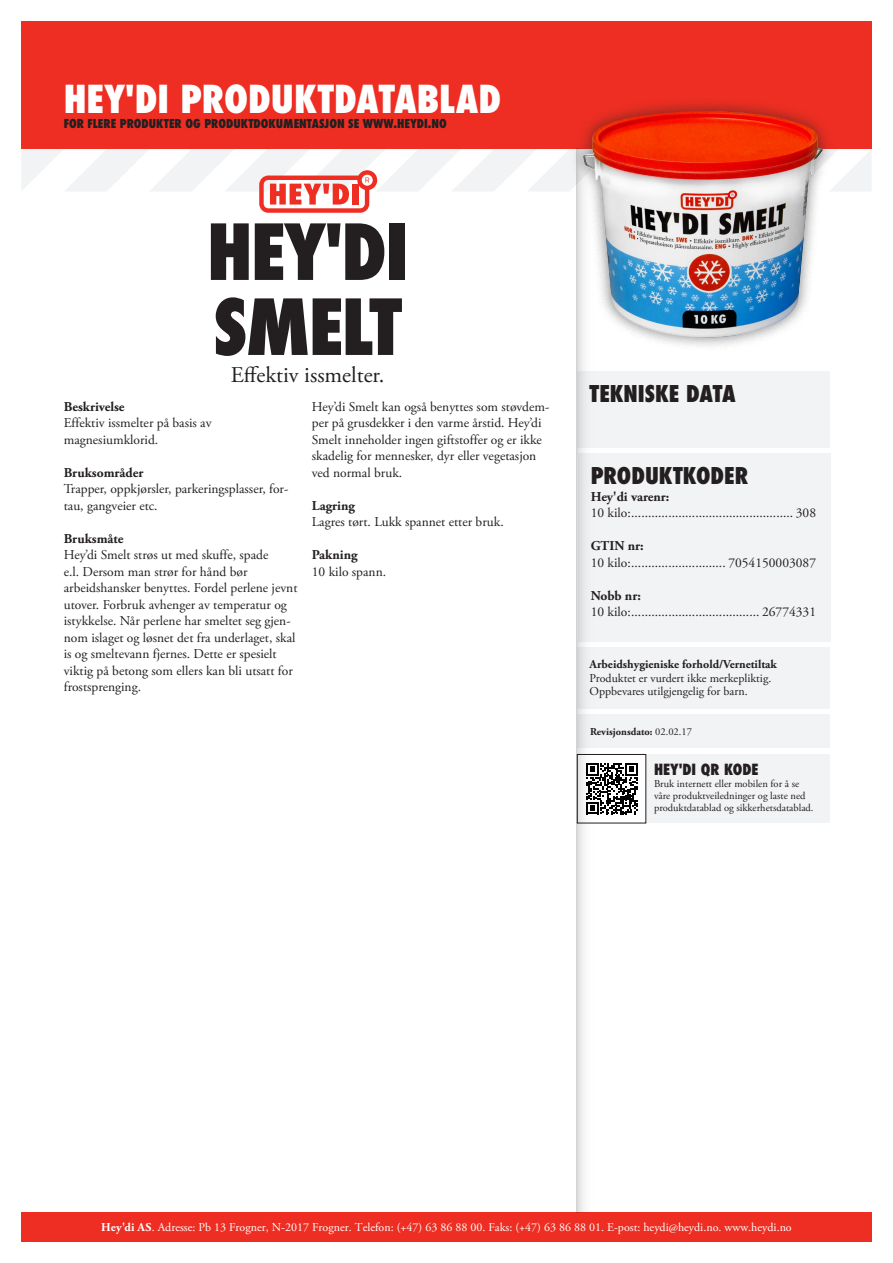
<style>
.page{position:relative;width:893px;height:1263px;background:#fff}
.page>*{position:absolute;margin:0;border:0;box-sizing:border-box;transform-origin:0 0}
.t1{font:800 condensed 75px/75px "Futura";letter-spacing:-.025em;color:#231f20}
.t2{font:800 condensed 37.5px "Futura";color:#fff}
.t3{font:800 condensed 22.5px "Futura";color:#231f20}
.t4{font:22.5px "Adobe Garamond Pro";color:#231f20}
.t5{font:800 condensed 15px "Futura";color:#231f20}
.t6{font:13.5px/16.5px "Adobe Garamond Pro";color:#231f20}
.t7{font:700 13.5px "Adobe Garamond Pro";color:#231f20}
.t8{font:12px "Adobe Garamond Pro";color:#fff}
.t9{font:12px "Adobe Garamond Pro";color:#231f20}
.t10{font:800 condensed 12px "Futura";color:#231f20}
.t11{font:700 12px "Adobe Garamond Pro";color:#231f20}
.t12{font:10.5px/12px "Adobe Garamond Pro";color:#231f20}
.t13{font:700 10.5px "Adobe Garamond Pro";color:#231f20}
.s1{font-weight:400}
.s2{font-weight:700}
</style>
<div class="page">
<div style="left:21px;top:21px;width:851px;height:128px;background:#ee2e22"></div>
<div style="left:21px;top:1212px;width:851px;height:30px;background:#ee2e22"></div>
<div style="left:577px;top:754px;width:69px;height:69px;border:1px solid #231f20"></div>
<div style="left:646px;top:754px;width:184px;height:69px;background:#f2f3f4"></div>
<svg style="left:598px;top:763px;width:39px;height:51px"></svg>
<div style="left:578px;top:453px;width:252px;height:188px;background:#f2f3f4"></div>
<div style="left:577px;top:647px;width:252px;height:61px;background:#f2f3f4"></div>
<div style="left:577px;top:371px;width:252px;height:76px;background:#f2f3f4"></div>
<svg style="left:22px;top:149px;width:849px;height:64px"></svg>
<div style="left:577px;top:715px;width:253px;height:33px;background:#f2f3f4"></div>
<div style="left:569px;top:97px;width:268px;height:255px;background:#231f20;opacity:.5"></div>
<img style="left:582px;top:111px;width:242px;height:231px">
<svg style="left:577px;top:149px;width:21px;height:1063px"></svg>
<h2 class="t2" style="left:64px;top:73px;width:439px">HEY'DI PRODUKTDATABLAD</h2>
<p class="t10" style="left:64px;top:115px;width:385px">FOR FLERE PRODUKTER OG PRODUKTDOKUMENTASJON SE WWW.HEYDI.NO</p>
<p class="t1" style="left:207px;top:215px;width:203px">HEY'DI<br>SMELT</p>
<p class="t4" style="left:231px;top:361px;width:155px">Effektiv issmelter.</p>
<p class="t7" style="left:64px;top:398px;width:62px">Beskrivelse</p>
<p class="t6" style="left:64px;top:415px;width:149px">Effektiv issmelter på basis av</p>
<p class="t6" style="left:64px;top:431px;width:96px">magnesiumklorid.</p>
<p class="t7" style="left:64px;top:464px;width:81px">Bruksområder</p>
<p class="t6" style="left:64px;top:481px;width:226px">Trapper, oppkjørsler, parkeringsplasser, for&shy;tau, gangveier etc.</p>
<p class="t7" style="left:64px;top:530px;width:61px">Bruksmåte</p>
<p class="t6" style="left:64px;top:547px;width:206px">Hey’di Smelt strøs ut med skuffe, spade</p>
<p class="t6" style="left:64px;top:563px;width:235px">e.l. Dersom man strør for hånd bør arbeidshansker benyttes. Fordel perlene jevnt utover. Forbruk avhenger av temperatur og istykkelse. Når perlene har smeltet seg gjen&shy;nom islaget og løsnet det fra underlaget, skal is og smeltevann fjernes. Dette er spesielt viktig på betong som ellers kan bli utsatt for frostsprenging.</p>
<p class="t6" style="left:312px;top:398px;width:239px">Hey’di Smelt kan også benyttes som støvdem&shy;per på grusdekker i den varme årstid. Hey’di Smelt inneholder ingen giftstoffer og er ikke skadelig for mennesker, dyr eller vegetasjon ved normal bruk.</p>
<p class="t7" style="left:312px;top:497px;width:45px">Lagring</p>
<p class="t6" style="left:312px;top:514px;width:193px">Lagres tørt. Lukk spannet etter bruk.</p>
<p class="t7" style="left:312px;top:547px;width:47px">Pakning</p>
<p class="t6" style="left:312px;top:563px;width:76px">10 kilo spann.</p>
<p class="t3" style="left:590px;top:379px;width:148px">TEKNISKE DATA</p>
<p class="t3" style="left:591px;top:461px;width:159px">PRODUKTKODER</p>
<p class="t7" style="left:591px;top:489px;width:80px">Hey'di varenr:</p>
<p class="t6" style="left:591px;top:505px;width:227px">10 kilo:................................................ 308</p>
<p class="t7" style="left:591px;top:538px;width:54px">GTIN nr:</p>
<p class="t6" style="left:591px;top:555px;width:227px">10 kilo:............................ 7054150003087</p>
<p class="t7" style="left:591px;top:588px;width:52px">Nobb nr:</p>
<p class="t6" style="left:591px;top:604px;width:227px">10 kilo:...................................... 26774331</p>
<p class="t11" style="left:590px;top:658px;width:189px">Arbeidshygieniske forhold/Vernetiltak</p>
<p class="t9" style="left:590px;top:671px;width:183px">Produktet er vurdert ikke merkepliktig.</p>
<p class="t9" style="left:590px;top:684px;width:160px">Oppbevares utilgjengelig for barn.</p>
<p class="t13" style="left:590px;top:725px;width:103px">Revisjonsdato: <span class="s1">02.02.17</span></p>
<p class="t5" style="left:654px;top:759px;width:106px">HEY'DI QR KODE</p>
<p class="t12" style="left:654px;top:778px;width:161px">Bruk internett eller mobilen for å se våre produktveiledninger og laste ned produktdatablad og sikkerhetsdatablad.</p>
<p class="t8" style="left:101px;top:1220px;width:692px"><span class="s2">Hey'di AS</span>. Adresse: Pb 13 Frogner, N-2017 Frogner. Telefon: (+47) 63 86 88 00. Faks: (+47) 63 86 88 01. E-post: heydi@heydi.no. www.heydi.no</p>
</div>
